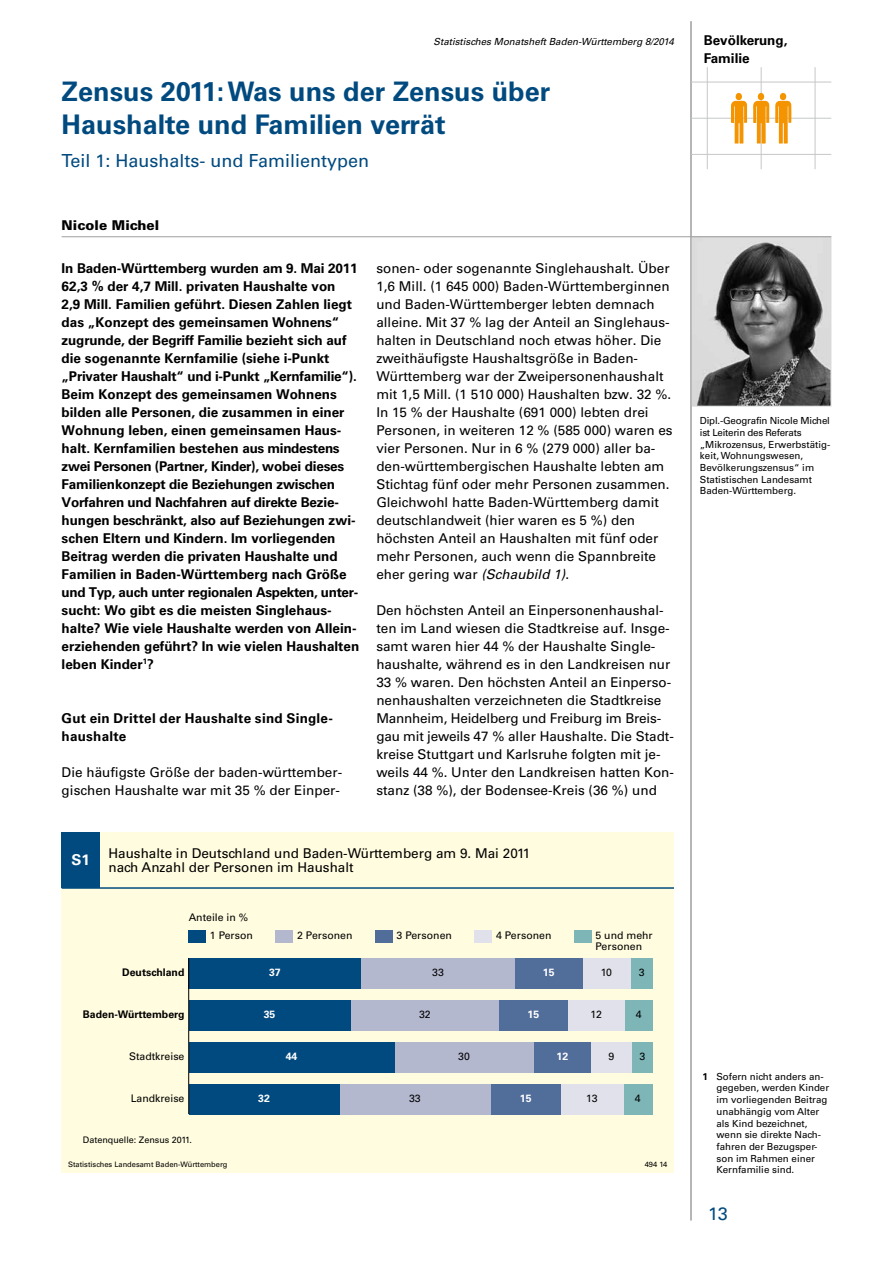
<style>
.page{position:relative;width:893px;height:1263px;background:#fff}
.page>*{position:absolute;margin:0;border:0;box-sizing:border-box;transform-origin:0 0}
.t1{font:700 27px/33px "Univers";color:#004a7f}
.t2{font:18px "Univers";color:#004a7f}
.t3{font:700 15px "Univers";color:#fff}
.t4{font:13.5px/18px "Univers";color:#000}
.t5{font:700 13.5px/18px "Univers";color:#000}
.t6{font:900 13.5px "Univers";color:#000}
.t7{font:10.5px/10.5px "Univers";color:#000}
.t8{font:700 10.5px "Univers";color:#000}
.t9{font:700 10.5px "Univers";color:#fff}
.t10{font:9.75px/11.7px "Univers";color:#000}
.t11{font:italic 9.75px "Univers";color:#000}
.t12{font:9px "Univers";color:#000}
.t13{font:7.5px "Univers";color:#000}
.s1{font-style:italic}
.s2{font-weight:700}
</style>
<div class="page">
<img style="left:693px;top:238px;width:136px;height:166px">
<div style="left:691px;top:236px;width:140px;height:170px;border:1px solid #d9dadb"></div>
<hr style="left:62px;top:236px;width:769px;height:1px;background:#9c9e9f">
<hr style="left:691px;top:21px;width:1px;height:1199px;background:#9c9e9f">
<hr style="left:691px;top:82px;width:140px;height:1px;background:#c6c7c8">
<hr style="left:691px;top:118px;width:140px;height:1px;background:#c6c7c8">
<hr style="left:691px;top:154px;width:140px;height:1px;background:#c6c7c8">
<hr style="left:707px;top:67px;width:1px;height:102px;background:#c6c7c8">
<hr style="left:761px;top:67px;width:1px;height:102px;background:#c6c7c8">
<hr style="left:815px;top:67px;width:1px;height:102px;background:#c6c7c8">
<svg style="left:731px;top:93px;width:16px;height:51px"></svg>
<svg style="left:775px;top:93px;width:16px;height:51px"></svg>
<svg style="left:753px;top:93px;width:16px;height:51px"></svg>
<div style="left:62px;top:833px;width:612px;height:340px;background:#fffcdf"></div>
<div style="left:62px;top:833px;width:38px;height:55px;background:#004a7f"></div>
<div style="left:630px;top:958px;width:23px;height:30px;background:#7eb6b8"></div>
<div style="left:625px;top:1000px;width:27px;height:30px;background:#7eb6b8"></div>
<div style="left:632px;top:1042px;width:21px;height:30px;background:#7eb6b8"></div>
<div style="left:623px;top:1084px;width:29px;height:30px;background:#7eb6b8"></div>
<div style="left:582px;top:958px;width:48px;height:30px;background:#e1e1eb"></div>
<div style="left:567px;top:1000px;width:58px;height:30px;background:#e1e1eb"></div>
<div style="left:591px;top:1042px;width:41px;height:30px;background:#e1e1eb"></div>
<div style="left:561px;top:1084px;width:62px;height:30px;background:#e1e1eb"></div>
<div style="left:515px;top:958px;width:67px;height:30px;background:#516d9a"></div>
<div style="left:499px;top:1000px;width:68px;height:30px;background:#516d9a"></div>
<div style="left:534px;top:1042px;width:57px;height:30px;background:#516d9a"></div>
<div style="left:490px;top:1084px;width:71px;height:30px;background:#516d9a"></div>
<div style="left:361px;top:958px;width:154px;height:30px;background:#b4b8cf"></div>
<div style="left:350px;top:1000px;width:149px;height:30px;background:#b4b8cf"></div>
<div style="left:394px;top:1042px;width:140px;height:30px;background:#b4b8cf"></div>
<div style="left:339px;top:1084px;width:151px;height:30px;background:#b4b8cf"></div>
<div style="left:189px;top:958px;width:172px;height:30px;background:#004a7f"></div>
<div style="left:189px;top:1000px;width:161px;height:30px;background:#004a7f"></div>
<div style="left:189px;top:1042px;width:205px;height:30px;background:#004a7f"></div>
<div style="left:189px;top:1084px;width:150px;height:30px;background:#004a7f"></div>
<hr style="left:188px;top:958px;width:1px;height:156px;background:#000">
<hr style="left:62px;top:887px;width:612px;height:2px;background:#004a7f">
<div style="left:574px;top:930px;width:17px;height:12px;background:#7eb6b8"></div>
<div style="left:189px;top:930px;width:17px;height:12px;background:#004a7f"></div>
<div style="left:276px;top:930px;width:17px;height:12px;background:#b4b8cf"></div>
<div style="left:375px;top:930px;width:17px;height:12px;background:#516d9a"></div>
<div style="left:475px;top:930px;width:17px;height:12px;background:#e1e1eb"></div>
<p class="t11" style="left:434px;top:35px;width:242px">Statistisches Monatsheft Baden-Württemberg 8/2014</p>
<p class="t5" style="left:704px;top:31px;width:85px">Bevölkerung,<br>Familie</p>
<h1 class="t1" style="left:62px;top:75px;width:490px">Zensus 2011: Was uns der Zensus über<br>Haushalte und Familien verrät</h1>
<h2 class="t2" style="left:62px;top:150px;width:309px">Teil 1: Haushalts- und Familientypen</h2>
<p class="t6" style="left:62px;top:216px;width:99px">Nicole Michel</p>
<p class="t5" style="left:62px;top:259px;width:299px">In Baden-Württemberg wurden am 9. Mai 2011<br>62,3 % der 4,7 Mill. privaten Haushalte von<br>2,9 Mill. Familien geführt. Diesen Zahlen liegt das „Konzept des gemeinsamen Wohnens“ zugrunde, der Begriff Familie bezieht sich auf die sogenannte Kernfamilie (siehe i-Punkt „Privater Haushalt“ und i-Punkt „Kernfamilie“).<br>Beim Konzept des gemeinsamen Wohnens bilden alle Personen, die zusammen in einer Wohnung leben, einen gemeinsamen Haus&shy;halt. Kernfamilien bestehen aus mindestens zwei Personen (Partner, Kinder), wobei dieses Familienkonzept die Beziehungen zwischen Vorfahren und Nachfahren auf direkte Bezie&shy;hungen beschränkt, also auf Beziehungen zwi&shy;schen Eltern und Kindern. Im vorliegenden Beitrag werden die privaten Haushalte und Familien in Baden-Württemberg nach Größe und Typ, auch unter regionalen Aspekten, unter&shy;sucht: Wo gibt es die meisten Singlehaus&shy;halte? Wie viele Haushalte werden von Allein&shy;erziehenden geführt? In wie vielen Haushalten leben Kinder<sup>1</sup>?</p>
<p class="t5" style="left:62px;top:709px;width:273px">Gut ein Drittel der Haushalte sind Single&shy;haushalte</p>
<p class="t4" style="left:62px;top:763px;width:282px">Die häufigste Größe der baden-württember&shy;gischen Haushalte war mit 35 % der Einper-</p>
<p class="t4" style="left:376px;top:259px;width:298px">sonen- oder sogenannte Singlehaushalt. Über 1,6 Mill. (1 645 000) Baden-Württemberginnen und Baden-Württemberger lebten demnach alleine. Mit 37 % lag der Anteil an Singlehaus&shy;halten in Deutschland noch etwas höher. Die zweithäufigste Haushaltsgröße in Baden-Württemberg war der Zweipersonenhaushalt mit 1,5 Mill. (1 510 000) Haushalten bzw. 32 %.<br>In 15 % der Haushalte (691 000) lebten drei Personen, in weiteren 12 % (585 000) waren es vier Personen. Nur in 6 % (279 000) aller ba&shy;den-württembergischen Haushalte lebten am Stichtag fünf oder mehr Personen zusammen.<br>Gleichwohl hatte Baden-Württemberg damit deutschlandweit (hier waren es 5 %) den höchsten Anteil an Haushalten mit fünf oder mehr Personen, auch wenn die Spannbreite eher gering war <span class="s1">(Schaubild 1)</span>.</p>
<p class="t4" style="left:376px;top:601px;width:299px">Den höchsten Anteil an Einpersonenhaushal&shy;ten im Land wiesen die Stadtkreise auf. Insge&shy;samt waren hier 44 % der Haushalte Single&shy;haushalte, während es in den Landkreisen nur 33 % waren. Den höchsten Anteil an Einperso&shy;nenhaushalten verzeichneten die Stadtkreise Mannheim, Heidelberg und Freiburg im Breis&shy;gau mit jeweils 47 % aller Haushalte. Die Stadt&shy;kreise Stuttgart und Karlsruhe folgten mit je&shy;weils 44 %. Unter den Landkreisen hatten Kon&shy;stanz (38 %), der Bodensee-Kreis (36 %) und</p>
<p class="t3" style="left:72px;top:851px;width:20px">S1</p>
<p class="t4" style="left:108px;top:846px;width:423px;line-height:14.2px">Haushalte in Deutschland und Baden-Württemberg am 9. Mai 2011 nach Anzahl der Personen im Haushalt</p>
<p class="t7" style="left:189px;top:912px;width:61px">Anteile in %</p>
<p class="t8" style="left:122px;top:967px;width:64px">Deutschland</p>
<p class="t8" style="left:83px;top:1008px;width:103px">Baden-Württemberg</p>
<p class="t7" style="left:129px;top:1051px;width:57px">Stadtkreise</p>
<p class="t7" style="left:131px;top:1093px;width:55px">Landkreise</p>
<p class="t12" style="left:83px;top:1134px;width:110px">Datenquelle: Zensus 2011.</p>
<p class="t7" style="left:210px;top:930px;width:45px">1 Person</p>
<p class="t7" style="left:297px;top:930px;width:57px">2 Personen</p>
<p class="t7" style="left:397px;top:930px;width:57px">3 Personen</p>
<p class="t7" style="left:496px;top:930px;width:57px">4 Personen</p>
<p class="t9" style="left:269px;top:967px;width:13px">37</p>
<p class="t7" style="left:432px;top:967px;width:13px">33</p>
<p class="t9" style="left:543px;top:967px;width:13px">15</p>
<p class="t7" style="left:601px;top:967px;width:13px">10</p>
<p class="t7" style="left:639px;top:967px;width:7px">3</p>
<p class="t9" style="left:264px;top:1008px;width:13px">35</p>
<p class="t7" style="left:419px;top:1009px;width:13px">32</p>
<p class="t9" style="left:527px;top:1008px;width:13px">15</p>
<p class="t7" style="left:590px;top:1009px;width:13px">12</p>
<p class="t7" style="left:636px;top:1009px;width:7px">4</p>
<p class="t9" style="left:286px;top:1050px;width:13px">44</p>
<p class="t7" style="left:458px;top:1051px;width:13px">30</p>
<p class="t9" style="left:556px;top:1050px;width:13px">12</p>
<p class="t7" style="left:609px;top:1051px;width:7px">9</p>
<p class="t7" style="left:639px;top:1051px;width:7px">3</p>
<p class="t9" style="left:258px;top:1092px;width:13px">32</p>
<p class="t7" style="left:409px;top:1093px;width:13px">33</p>
<p class="t9" style="left:520px;top:1092px;width:13px">15</p>
<p class="t7" style="left:586px;top:1093px;width:13px">13</p>
<p class="t7" style="left:635px;top:1093px;width:7px">4</p>
<p class="t7" style="left:596px;top:930px;width:59px">5 und mehr<br>Personen</p>
<p class="t13" style="left:68px;top:1159px;width:161px">Statistisches Landesamt Baden-Württemberg</p>
<p class="t13" style="left:645px;top:1159px;width:24px">494 14</p>
<p class="t10" style="left:700px;top:415px;width:132px">Dipl.-Geografin Nicole Michel ist Leiterin des Referats „Mikrozensus, Erwerbstätig&shy;keit, Wohnungswesen,<br>Bevölkerungszensus“ im<br>Statistischen Landesamt<br>Baden-Württemberg.</p>
<p class="t10" style="left:716px;top:1070px;width:114px;text-indent:-14px"><span class="s2">1</span> Sofern nicht anders an&shy;gegeben, werden Kinder im vorliegenden Beitrag unabhängig vom Alter als Kind bezeichnet, wenn sie direkte Nach&shy;fahren der Bezugsper&shy;son im Rahmen einer<br>Kernfamilie sind.</p>
<h2 class="t2" style="left:708px;top:1203px;width:21px">13</h2>
</div>
